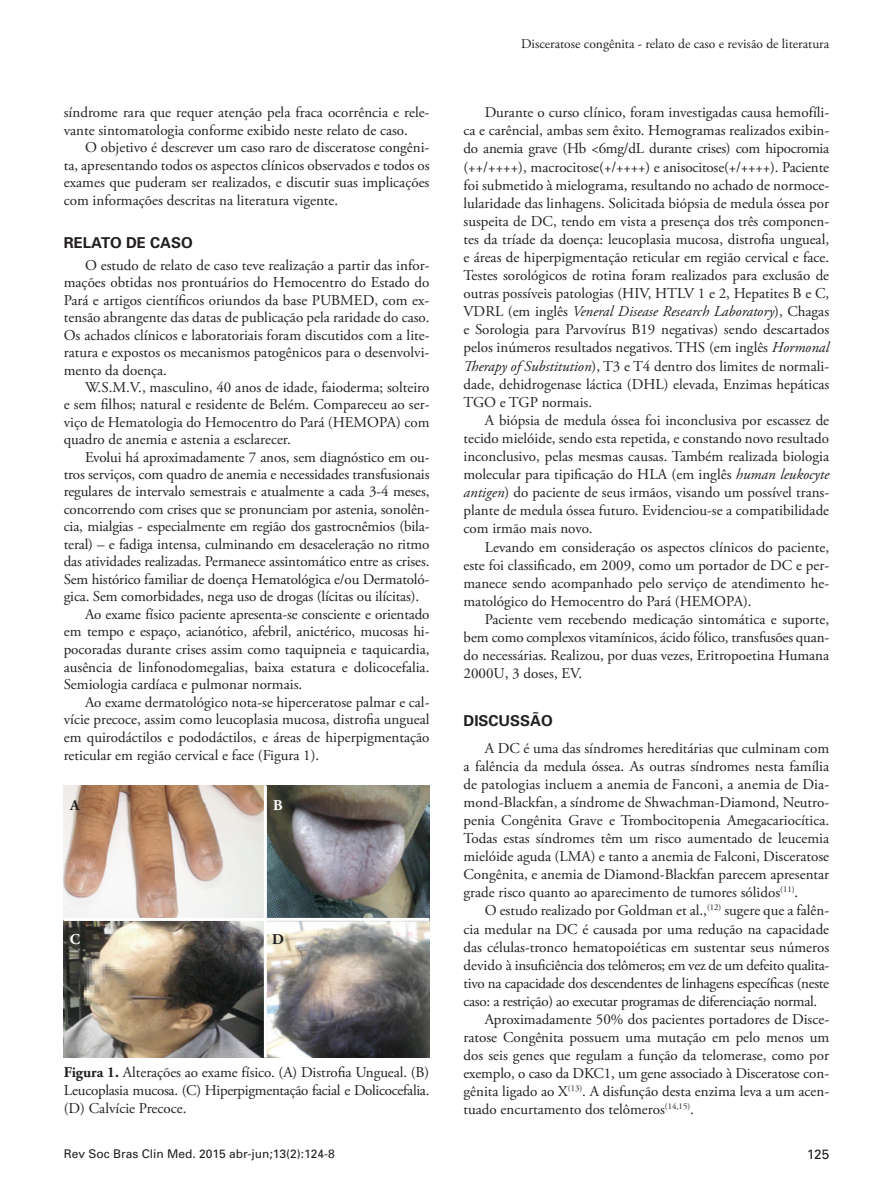
<style>
.page{position:relative;width:893px;height:1191px;background:#fff}
.page>*{position:absolute;margin:0;border:0;box-sizing:border-box;transform-origin:0 0}
.t1{font:15px/18.1px "Adobe Garamond Pro";color:#231f20;text-align:justify}
.t2{font:15px "Adobe Garamond Pro";letter-spacing:-.02em;color:#231f20}
.t3{font:700 15px "Univers";color:#231f20}
.t4{font:700 15px "Adobe Garamond Pro";color:#231f20}
.t5{font:700 15px "Adobe Garamond Pro";color:#fff}
.t6{font:13.5px "Adobe Garamond Pro";color:#231f20}
.t7{font:13.5px "Univers";color:#231f20}
.t8{font:12px "Univers";color:#231f20}
.s1{font-weight:700}
.s2{font-style:italic}
</style>
<div class="page">
<img style="left:64px;top:785px;width:365px;height:272px">
<hr style="left:64px;top:918px;width:365px;height:3px;background:#fff">
<hr style="left:264px;top:785px;width:3px;height:272px;background:#fff">
<p class="t1" style="left:64px;top:104px;width:367px;line-height:17.5px">síndrome rara que requer atenção pela fraca ocorrência e rele&shy;vante sintomatologia conforme exibido neste relato de caso.</p>
<p class="t1" style="left:64px;top:139px;width:367px;line-height:17.5px;text-indent:21px">O objetivo é descrever um caso raro de disceratose congêni&shy;ta, apresentando todos os aspectos clínicos observados e todos os exames que puderam ser realizados, e discutir suas implicações com informações descritas na literatura vigente.</p>
<p class="t3" style="left:64px;top:233px;width:11px">RELATO</p>
<p class="t3" style="left:126px;top:233px;width:36px">DE CASO</p>
<p class="t1" style="left:64px;top:257px;width:367px;line-height:17.4px;text-indent:21px">O estudo de relato de caso teve realização a partir das infor&shy;mações obtidas nos prontuários do Hemocentro do Estado do Pará e artigos científicos oriundos da base PUBMED, com ex&shy;tensão abrangente das datas de publicação pela raridade do caso.<br>Os achados clínicos e laboratoriais foram discutidos com a lite&shy;ratura e expostos os mecanismos patogênicos para o desenvolvi&shy;mento da doença.</p>
<p class="t1" style="left:64px;top:379px;width:367px;line-height:17.4px;text-indent:21px">W.S.M.V., masculino, 40 anos de idade, faioderma; solteiro e sem filhos; natural e residente de Belém. Compareceu ao ser&shy;viço de Hematologia do Hemocentro do Pará (HEMOPA) com quadro de anemia e astenia a esclarecer.</p>
<p class="t1" style="left:85px;top:448px;width:346px">Evolui há aproximadamente 7 anos, sem diagnóstico em ou-</p>
<p class="t1" style="left:64px;top:466px;width:367px">tros serviços, com quadro de anemia e necessidades transfusionais</p>
<p class="t1" style="left:64px;top:483px;width:367px">regulares de intervalo semestrais e atualmente a cada 3-4 meses,</p>
<p class="t1" style="left:64px;top:500px;width:367px">concorrendo com crises que se pronunciam por astenia, sonolên-</p>
<p class="t1" style="left:64px;top:518px;width:367px">cia, mialgias - especialmente em região dos gastrocnêmios (bila-</p>
<p class="t1" style="left:64px;top:535px;width:367px">teral) – e fadiga intensa, culminando em desaceleração no ritmo</p>
<p class="t1" style="left:64px;top:553px;width:367px">das atividades realizadas. Permanece assintomático entre as crises.</p>
<p class="t1" style="left:64px;top:570px;width:367px">Sem histórico familiar de doença Hematológica e/ou Dermatoló-</p>
<p class="t1" style="left:64px;top:588px;width:357px">gica. Sem comorbidades, nega uso de drogas (lícitas ou ilícitas).</p>
<p class="t1" style="left:85px;top:605px;width:346px">Ao exame físico paciente apresenta-se consciente e orientado</p>
<p class="t1" style="left:64px;top:623px;width:367px">em tempo e espaço, acianótico, afebril, anictérico, mucosas hi-</p>
<p class="t1" style="left:64px;top:640px;width:367px">pocoradas durante crises assim como taquipneia e taquicardia,</p>
<p class="t1" style="left:64px;top:658px;width:367px">ausência de linfonodomegalias, baixa estatura e dolicocefalia.</p>
<p class="t1" style="left:64px;top:676px;width:240px">Semiologia cardíaca e pulmonar normais.</p>
<p class="t1" style="left:85px;top:693px;width:346px">Ao exame dermatológico nota-se hiperceratose palmar e cal-</p>
<p class="t1" style="left:64px;top:711px;width:367px">vície precoce, assim como leucoplasia mucosa, distrofia ungueal</p>
<p class="t1" style="left:64px;top:728px;width:367px">em quirodáctilos e pododáctilos, e áreas de hiperpigmentação</p>
<p class="t1" style="left:64px;top:746px;width:257px">reticular em região cervical e face (Figura 1).</p>
<p class="t4" style="left:70px;top:797px;width:11px">A</p>
<p class="t5" style="left:273px;top:797px;width:11px">B</p>
<p class="t5" style="left:70px;top:930px;width:12px">C</p>
<p class="t4" style="left:272px;top:930px;width:13px">D</p>
<p class="t1" style="left:64px;top:1064px;width:367px"><span class="s1">Figura 1.</span> Alterações ao exame físico. (A) Distrofia Ungueal. (B)<br>Leucoplasia mucosa. (C) Hiperpigmentação facial e Dolicocefalia. (D) Calvície Precoce.</p>
<p class="t6" style="left:521px;top:36px;width:309px">Disceratose congênita - relato de caso e revisão de literatura</p>
<p class="t1" style="left:463px;top:104px;width:367px;text-indent:21px">Durante o curso clínico, foram investigadas causa hemofíli&shy;ca e carêncial, ambas sem êxito. Hemogramas realizados exibin&shy;do anemia grave (Hb &lt;6mg/dL durante crises) com hipocromia (++/++++), macrocitose(+/++++) e anisocitose(+/++++). Paciente foi submetido à mielograma, resultando no achado de normoce&shy;lularidade das linhagens. Solicitada biópsia de medula óssea por suspeita de DC, tendo em vista a presença dos três componen&shy;tes da tríade da doença: leucoplasia mucosa, distrofia ungueal, e áreas de hiperpigmentação reticular em região cervical e face.<br>Testes sorológicos de rotina foram realizados para exclusão de outras possíveis patologias (HIV, HTLV 1 e 2, Hepatites B e C, VDRL (em inglês <span class="s2">Veneral Disease Research Laboratory</span>), Chagas e Sorologia para Parvovírus B19 negativas) sendo descartados pelos inúmeros resultados negativos. THS (em inglês <span class="s2">Hormonal Therapy of Substitution</span>), T3 e T4 dentro dos limites de normali&shy;dade, dehidrogenase láctica (DHL) elevada, Enzimas hepáticas TGO e TGP normais.</p>
<p class="t1" style="left:463px;top:411px;width:367px;text-indent:21px">A biópsia de medula óssea foi inconclusiva por escassez de tecido mielóide, sendo esta repetida, e constando novo resultado inconclusivo, pelas mesmas causas. Também realizada biologia molecular para tipificação do HLA (em inglês <span class="s2">human leukocyte antigen</span>) do paciente de seus irmãos, visando um possível trans&shy;plante de medula óssea futuro. Evidenciou-se a compatibilidade com irmão mais novo.</p>
<p class="t1" style="left:463px;top:538px;width:367px;text-indent:21px">Levando em consideração os aspectos clínicos do paciente, este foi classificado, em 2009, como um portador de DC e per&shy;manece sendo acompanhado pelo serviço de atendimento he&shy;matológico do Hemocentro do Pará (HEMOPA).</p>
<p class="t1" style="left:463px;top:610px;width:367px;text-indent:21px">Paciente vem recebendo medicação sintomática e suporte, bem como complexos vitamínicos, ácido fólico, transfusões quan&shy;do necessárias. Realizou, por duas vezes, Eritropoetina Humana 2000U, 3 doses, EV.</p>
<p class="t3" style="left:463px;top:711px;width:89px">DISCUSSÃO</p>
<p class="t1" style="left:463px;top:739px;width:367px;text-indent:21px">A DC é uma das síndromes hereditárias que culminam com a falência da medula óssea. As outras síndromes nesta família de patologias incluem a anemia de Fanconi, a anemia de Dia&shy;mond-Blackfan, a síndrome de Shwachman-Diamond, Neutro&shy;penia Congênita Grave e Trombocitopenia Amegacariocítica.<br>Todas estas síndromes têm um risco aumentado de leucemia mielóide aguda (LMA) e tanto a anemia de Falconi, Disceratose Congênita, e anemia de Diamond-Blackfan parecem apresentar grade risco quanto ao aparecimento de tumores sólidos<sup>(11)</sup>.</p>
<p class="t1" style="left:485px;top:902px;width:345px">O estudo realizado por Goldman et al.,<sup>(12)</sup> sugere que a falên-</p>
<p class="t1" style="left:463px;top:920px;width:367px">cia medular na DC é causada por uma redução na capacidade</p>
<p class="t1" style="left:463px;top:938px;width:367px">das células-tronco hematopoiéticas em sustentar seus números</p>
<p class="t2" style="left:463px;top:956px;width:367px">devido à insuficiência dos telômeros; em vez de um defeito qualita-</p>
<p class="t2" style="left:463px;top:974px;width:367px">tivo na capacidade dos descendentes de linhagens específicas (neste</p>
<p class="t2" style="left:463px;top:992px;width:355px">caso: a restrição) ao executar programas de diferenciação normal.</p>
<p class="t1" style="left:485px;top:1010px;width:346px">Aproximadamente 50% dos pacientes portadores de Disce-</p>
<p class="t1" style="left:463px;top:1028px;width:367px">ratose Congênita possuem uma mutação em pelo menos um</p>
<p class="t1" style="left:463px;top:1046px;width:367px">dos seis genes que regulam a função da telomerase, como por</p>
<p class="t1" style="left:463px;top:1065px;width:367px">exemplo, o caso da DKC1, um gene associado à Disceratose con-</p>
<p class="t1" style="left:463px;top:1083px;width:365px">gênita ligado ao X<sup>(13)</sup>. A disfunção desta enzima leva a um acen--</p>
<p class="t1" style="left:463px;top:1101px;width:232px">tuado encurtamento dos telômeros<sup>(14,15)</sup>.</p>
<p class="t8" style="left:64px;top:1146px;width:272px">Rev Soc Bras Clin Med. 2015 abr-jun;13(2):124-8</p>
<p class="t7" style="left:807px;top:1146px;width:24px">125</p>
</div>
